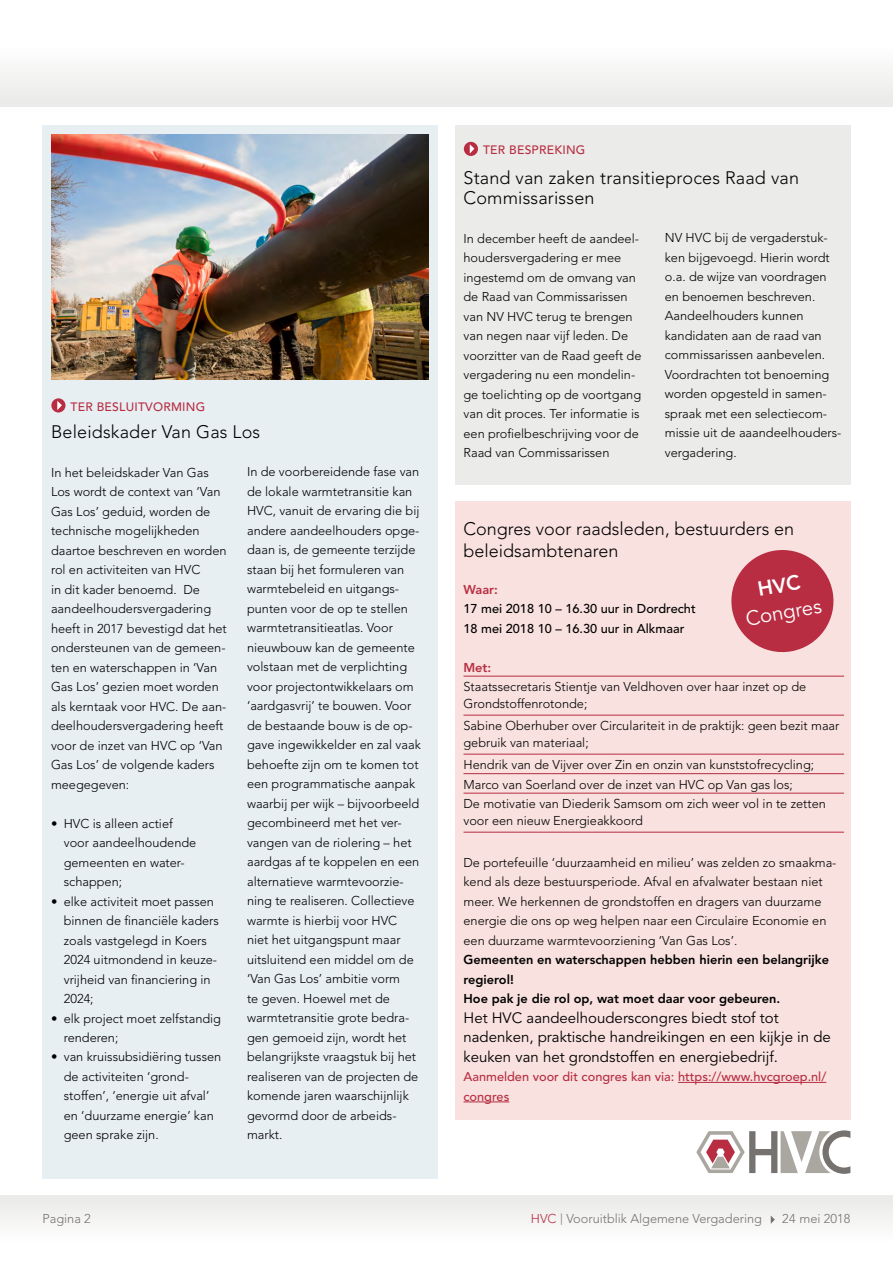
<style>
.page{position:relative;width:893px;height:1263px;background:#fff}
.page>*{position:absolute;margin:0;border:0;box-sizing:border-box;transform-origin:0 0}
.t1{font:20.4px "Avenir LT Std";color:#fff}
.t2{font:300 18px/21.8px "Avenir LT Std";letter-spacing:.01em;color:#000}
.t3{font:15px/19.5px "Avenir LT Std";color:#000}
.t4{font:300 12.75px/19.5px "Avenir LT Std";color:#000}
.t5{font:800 12.75px/19.5px "Avenir LT Std";color:#000}
.t6{font:500 12.75px/19.5px "Avenir LT Std";color:#b82d42}
.t7{font:500 12.75px/19.5px "Avenir LT Std";color:#000}
.t8{font:300 12.75px "Avenir LT Std";color:#75726f}
.t9{font:800 12.75px "Avenir LT Std";color:#b82d42}
.t10{font:500 12.15px "Avenir LT Std";letter-spacing:.02em;color:#b82d42}
.s1{color:#b82d42}
.s2{font-size:11.55px}
</style>
<div class="page">
<div style="left:0;top:1195px;width:893px;height:68px;background:linear-gradient(to right,#f7f7f6,#f7f7f6)"></div>
<svg style="left:771px;top:1215px;width:4px;height:9px"></svg>
<div style="left:455px;top:502px;width:395px;height:618px;background:#f8e1de"></div>
<div style="left:0;top:18px;width:893px;height:88px;background:linear-gradient(to right,#f8f7f7,#f8f7f7)"></div>
<svg style="left:696px;top:1130px;width:154px;height:44px"></svg>
<hr style="left:463px;top:676px;width:381px;height:1px;background:#b82d42">
<hr style="left:463px;top:715px;width:381px;height:1px;background:#b82d42">
<hr style="left:463px;top:754px;width:381px;height:1px;background:#b82d42">
<hr style="left:463px;top:773px;width:381px;height:1px;background:#b82d42">
<hr style="left:463px;top:793px;width:381px;height:1px;background:#b82d42">
<hr style="left:463px;top:832px;width:381px;height:1px;background:#b82d42">
<hr style="left:678px;top:1082px;width:148px;height:1px;background:#b82d42">
<hr style="left:463px;top:1101px;width:46px;height:1px;background:#b82d42">
<div style="left:43px;top:126px;width:395px;height:1053px;background:#e7eff3"></div>
<div style="left:455px;top:126px;width:395px;height:359px;background:#ebebe9"></div>
<div style="left:51px;top:398px;width:15px;height:14px;background:#b82d42;border-radius:50%"></div>
<svg style="left:57px;top:401px;width:5px;height:9px"></svg>
<div style="left:464px;top:142px;width:14px;height:14px;background:#b82d42;border-radius:50%"></div>
<svg style="left:470px;top:144px;width:4px;height:10px"></svg>
<img style="left:51px;top:135px;width:378px;height:244px">
<svg style="left:731px;top:550px;width:103px;height:103px"></svg>
<p class="t10" style="left:71px;top:400px;width:34px">Ter BESLUI</p>
<p class="t10" style="left:138px;top:400px;width:17px">TVORMING</p>
<h2 class="t2" style="left:51px;top:420px;width:211px">Beleidskader Van Gas Los</h2>
<p class="t4" style="left:51px;top:462px;width:177px">In het beleidskader Van Gas<br>Los wordt de context van ‘Van<br>Gas Los’ geduid, worden de technische mogelijkheden daartoe beschreven en worden rol en activiteiten van HVC<br>in dit kader benoemd. De aandeelhoudersvergadering heeft in 2017 bevestigd dat het ondersteunen van de gemeen&shy;ten en waterschappen in ‘Van<br>Gas Los’ gezien moet worden als kerntaak voor HVC. De aan&shy;deelhoudersvergadering heeft voor de inzet van HVC op ‘Van<br>Gas Los’ de volgende kaders meegegeven:</p>
<p class="t4" style="left:64px;top:813px;width:134px;text-indent:-13px">• HVC is alleen actief voor aandeelhoudende gemeenten en water&shy;schappen;</p>
<p class="t4" style="left:64px;top:891px;width:157px;text-indent:-13px">• elke activiteit moet passen binnen de financiële kaders zoals vastgelegd in Koers<br>2024 uitmondend in keuze&shy;vrijheid van financiering in<br>2024;</p>
<p class="t4" style="left:64px;top:1008px;width:159px;text-indent:-13px">• elk project moet zelfstandig renderen;</p>
<p class="t4" style="left:64px;top:1047px;width:159px;text-indent:-13px">• van kruissubsidiëring tussen de activiteiten ‘grond&shy;stoffen’, ‘energie uit afval’ en ‘duurzame energie’ kan geen sprake zijn.</p>
<p class="t4" style="left:247px;top:462px;width:175px">In de voorbereidende fase van de lokale warmtetransitie kan<br>HVC, vanuit de ervaring die bij andere aandeelhouders opge&shy;daan is, de gemeente terzijde staan bij het formuleren van warmtebeleid en uitgangs&shy;punten voor de op te stellen warmtetransitieatlas. Voor nieuwbouw kan de gemeente volstaan met de verplichting voor projectontwikkelaars om ‘aardgasvrij’ te bouwen. Voor de bestaande bouw is de op&shy;gave ingewikkelder en zal vaak behoefte zijn om te komen tot een programmatische aanpak waarbij per wijk – bijvoorbeeld gecombineerd met het ver&shy;vangen van de riolering – het aardgas af te koppelen en een alternatieve warmtevoorzie&shy;ning te realiseren. Collectieve warmte is hierbij voor HVC niet het uitgangspunt maar uitsluitend een middel om de ‘Van Gas Los’ ambitie vorm<br>te geven. Hoewel met de warmtetransitie grote bedra&shy;gen gemoeid zijn, wordt het belangrijkste vraagstuk bij het realiseren van de projecten de komende jaren waarschijnlijk gevormd door de arbeids&shy;markt.</p>
<p class="t10" style="left:483px;top:143px;width:34px">Ter BES</p>
<p class="t10" style="left:532px;top:143px;width:55px">preking</p>
<h2 class="t2" style="left:463px;top:168px;width:337px;line-height:19.5px">Stand van zaken transitieproces Raad van<br>Commissarissen</h2>
<p class="t4" style="left:463px;top:228px;width:179px">In december heeft de aandeel&shy;houdersvergadering er mee ingestemd om de omvang van de Raad van Commissarissen van NV HVC terug te brengen van negen naar vijf leden. De voorzitter van de Raad geeft de vergadering nu een mondelin&shy;ge toelichting op de voortgang van dit proces. Ter informatie is een profielbeschrijving voor de<br>Raad van Commissarissen</p>
<p class="t4" style="left:665px;top:228px;width:178px">NV HVC bij de vergaderstuk&shy;ken bijgevoegd. Hierin wordt o.a. de wijze van voordragen en benoemen beschreven.<br>Aandeelhouders kunnen kandidaten aan de raad van commissarissen aanbevelen.<br>Voordrachten tot benoeming worden opgesteld in samen&shy;spraak met een selectiecom&shy;missie uit de aaandeelhouders&shy;vergadering.</p>
<h2 class="t2" style="left:463px;top:518px;width:332px">Congres voor raadsleden, bestuurders en beleidsambtenaren</h2>
<p class="t9" style="left:463px;top:582px;width:36px">Waar:</p>
<p class="t7" style="left:463px;top:599px;width:234px">17 mei 2018 10 – 16.30 uur in Dordrecht<br>18 mei 2018 10 – 16.30 uur in Alkmaar</p>
<p class="t9" style="left:463px;top:660px;width:29px">Met:</p>
<p class="t4" style="left:463px;top:678px;width:344px;line-height:17.2px">Staatssecretaris Stientje van Veldhoven over haar inzet op de<br>Grondstoffenrotonde;</p>
<p class="t4" style="left:463px;top:717px;width:377px;line-height:17.2px">Sabine Oberhuber over Circulariteit in de praktijk: geen bezit maar gebruik van materiaal;</p>
<p class="t4" style="left:463px;top:755px;width:364px">Hendrik van de Vijver over Zin en onzin van kunststofrecycling;<br>Marco van Soerland over de inzet van HVC op Van gas los;<br>De motivatie van Diederik Samsom om zich weer vol in te zetten</p>
<p class="t4" style="left:463px;top:811px;width:181px">voor een nieuw Energieakkoord</p>
<p class="t4" style="left:463px;top:852px;width:374px">De portefeuille ‘duurzaamheid en milieu’ was zelden zo smaakma&shy;kend als deze bestuursperiode. Afval en afvalwater bestaan niet meer. We herkennen de grondstoffen en dragers van duurzame energie die ons op weg helpen naar een Circulaire Economie en een duurzame warmtevoorziening ‘Van Gas Los’.</p>
<p class="t5" style="left:463px;top:950px;width:367px">Gemeenten en waterschappen hebben hierin een belangrijke regierol!<br>Hoe pak je die rol op, wat moet daar voor gebeuren.</p>
<p class="t3" style="left:463px;top:1008px;width:369px">Het HVC aandeelhouderscongres biedt stof tot nadenken, praktische handreikingen en een kijkje in de keuken van het grondstoffen en energiebedrijf.</p>
<p class="t6" style="left:463px;top:1067px;width:364px">Aanmelden voor dit congres kan via: https://www.hvcgroep.nl/ congres</p>
<h1 class="t1" style="left:744px;top:607px;width:78px;rotate:-10deg">Congres</h1>
<p class="t8" style="left:43px;top:1211px;width:50px">Pagina 2</p>
<p class="t8" style="left:531px;top:1211px;width:233px"><span class="s1">HVC</span> <span class="s2">|</span> Vooruitblik Algemene Vergadering</p>
<p class="t8" style="left:782px;top:1211px;width:70px">24 mei 2018</p>
</div>
